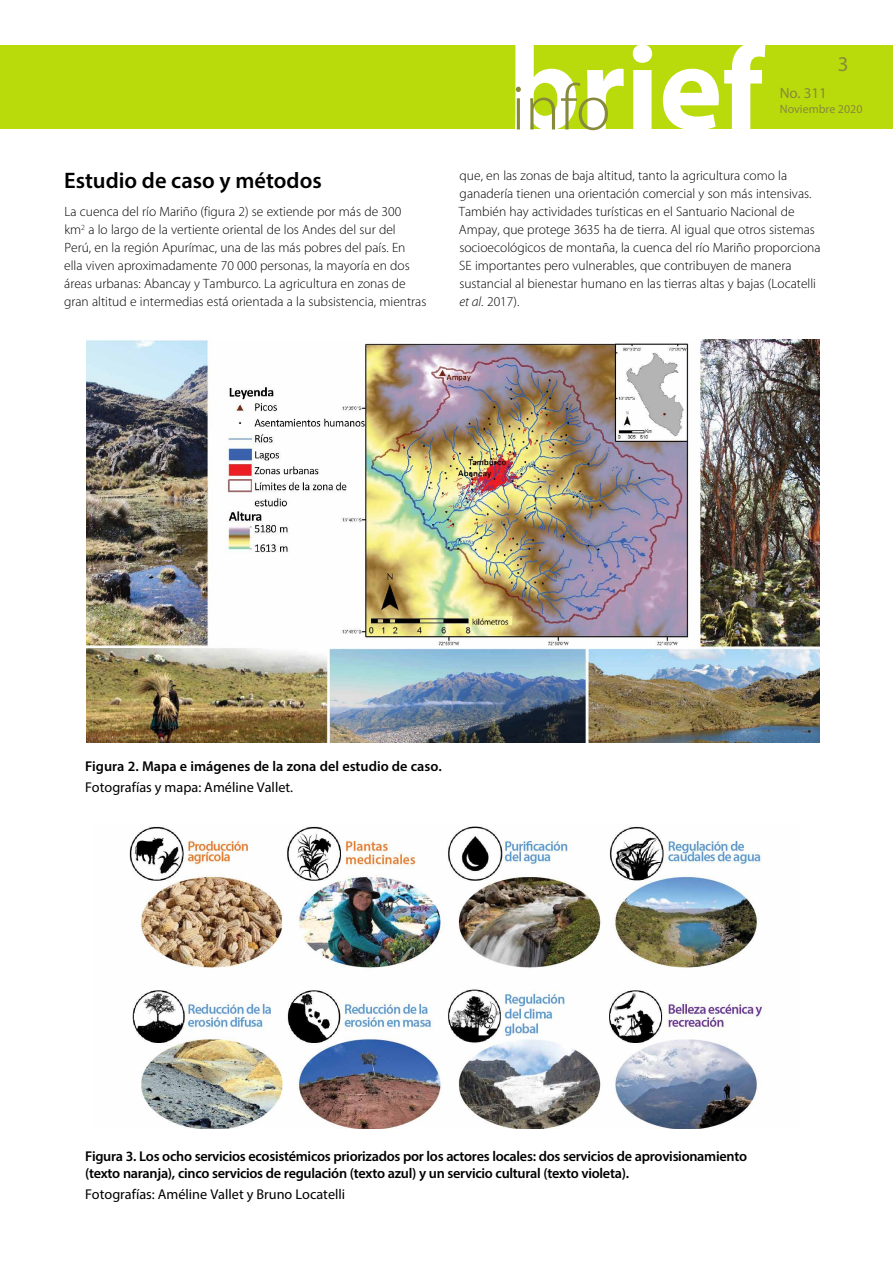
<style>
.page{position:relative;width:893px;height:1263px;background:#fff}
.page>*{position:absolute;margin:0;border:0;box-sizing:border-box;transform-origin:0 0}
.t1{font:600 22.5px "Myriad Pro";color:#000}
.t2{font:21px "Myriad Pro";color:#878a3b}
.t3{font:15px "Myriad Pro";color:#878a3b}
.t4{font:600 14.25px/17.1px "Myriad Pro";letter-spacing:-.02em;color:#000}
.t5{font:14.25px "Myriad Pro";color:#000}
.t6{font:600 14.25px "Myriad Pro";color:#000}
.t7{font:300 13.5px/18px "Myriad Pro";color:#000}
.t8{font:12px "Myriad Pro";color:#878a3b}
.s1{font-style:italic}
</style>
<div class="page">
<div style="left:0;top:45px;width:893px;height:84px;background:#b9db0c"></div>
<svg style="left:515px;top:45px;width:250px;height:85px"></svg>
<img style="left:129px;top:826px;width:634px;height:303px">
<img style="left:86px;top:339px;width:734px;height:403px">
<h2 class="t2" style="left:838px;top:51px;width:12px">3</h2>
<h1 class="t1" style="left:64px;top:166px;width:259px">Estudio de caso y métodos</h1>
<p class="t7" style="left:64px;top:202px;width:364px">La cuenca del río Mariño (figura 2) se extiende por más de 300<br>km<sup>2</sup> a lo largo de la vertiente oriental de los Andes del sur del<br>Perú, en la región Apurímac, una de las más pobres del país. En ella viven aproximadamente 70 000 personas, la mayoría en dos áreas urbanas: Abancay y Tamburco. La agricultura en zonas de gran altitud e intermedias está orientada a la subsistencia, mientras</p>
<p class="t3" style="left:780px;top:84px;width:49px">No. 311</p>
<p class="t8" style="left:780px;top:102px;width:84px">Noviembre 2020</p>
<p class="t7" style="left:459px;top:166px;width:363px">que, en las zonas de baja altitud, tanto la agricultura como la ganadería tienen una orientación comercial y son más intensivas.<br>También hay actividades turísticas en el Santuario Nacional de Ampay, que protege 3635 ha de tierra. Al igual que otros sistemas socioecológicos de montaña, la cuenca del río Mariño proporciona SE importantes pero vulnerables, que contribuyen de manera sustancial al bienestar humano en las tierras altas y bajas (Locatelli <span class="s1">et al.</span> 2017).</p>
<p class="t6" style="left:85px;top:757px;width:358px">Figura 2. Mapa e imágenes de la zona del estudio de caso.</p>
<p class="t5" style="left:85px;top:778px;width:210px">Fotografías y mapa: Améline Vallet.</p>
<p class="t4" style="left:85px;top:1147px;width:664px">Figura 3. Los ocho servicios ecosistémicos priorizados por los actores locales: dos servicios de aprovisionamiento (texto naranja), cinco servicios de regulación (texto azul) y un servicio cultural (texto violeta).</p>
<p class="t5" style="left:85px;top:1185px;width:262px">Fotografías: Améline Vallet y Bruno Locatelli</p>
</div>
